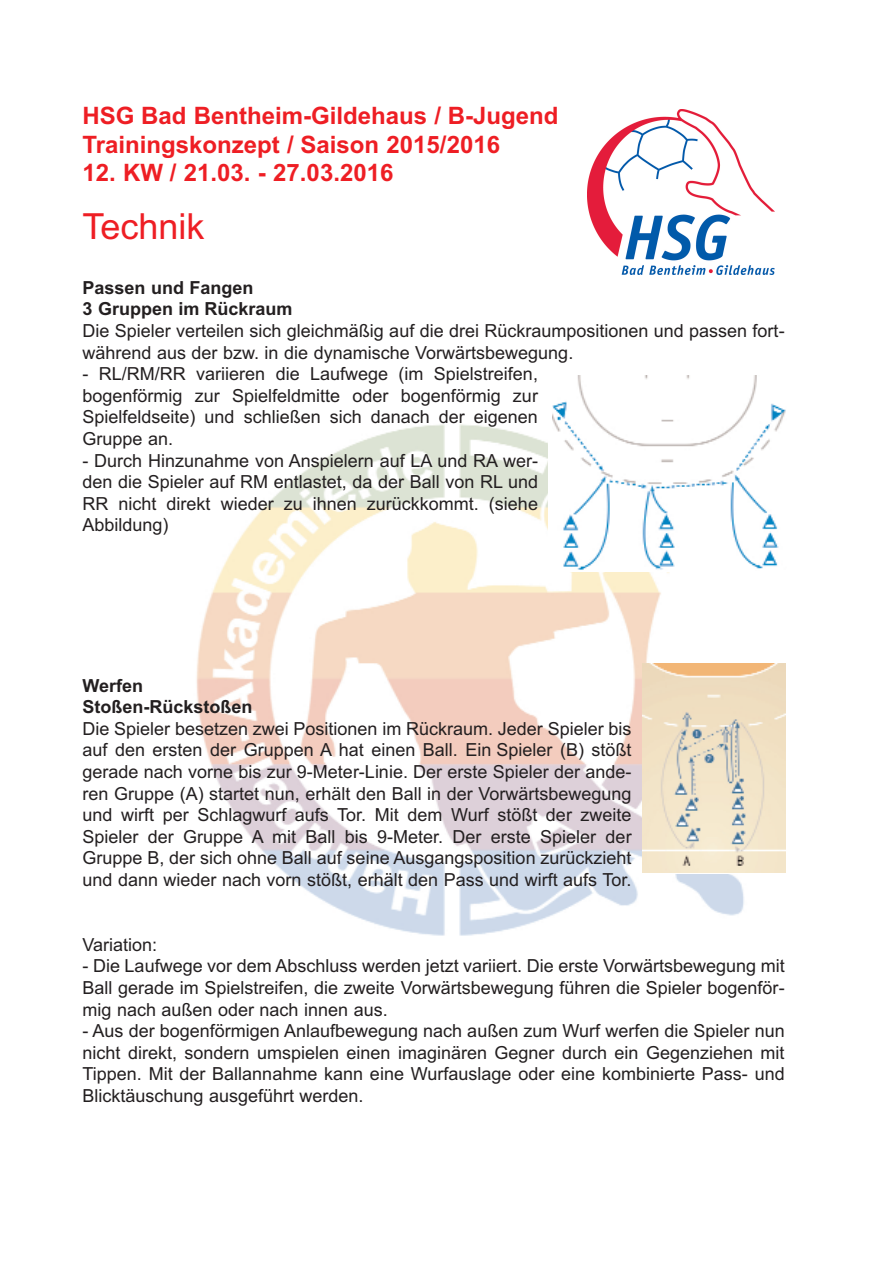
<style>
.page{position:relative;width:893px;height:1263px;background:#fff}
.page>*{position:absolute;margin:0;border:0;box-sizing:border-box;transform-origin:0 0}
.t1{font:36px "Arial";color:#ee1e24}
.t2{font:700 24px/28.8px "Arial";color:#ee1e24}
.t3{font:18px/21.6px "Arial";color:#231f20;text-align:justify}
.t4{font:700 18px/21.6px "Arial";color:#231f20}
</style>
<div class="page">
<img style="left:196px;top:424px;width:548px;height:512px">
<img style="left:588px;top:110px;width:187px;height:165px">
<img style="left:552px;top:376px;width:234px;height:194px">
<img style="left:643px;top:663px;width:143px;height:210px">
<h2 class="t2" style="left:82px;top:102px;width:478px">HSG Bad Bentheim-Gildehaus / B-Jugend<br>Trainingskonzept / Saison 2015/2016</h2>
<h2 class="t2" style="left:82px;top:159px;width:312px">12. KW / 21.03. - 27.03.2016</h2>
<h1 class="t1" style="left:82px;top:203px;width:124px">Technik</h1>
<p class="t4" style="left:82px;top:277px;width:212px">Passen und Fangen<br>3 Gruppen im Rückraum</p>
<p class="t3" style="left:82px;top:320px;width:704px">Die Spieler verteilen sich gleichmäßig auf die drei Rückraumpositionen und passen fort&shy;während aus der bzw. in die dynamische Vorwärtsbewegung.</p>
<p class="t3" style="left:82px;top:363px;width:457px">- RL/RM/RR variieren die Laufwege (im Spielstreifen, bogenförmig zur Spielfeldmitte oder bogenförmig zur Spielfeldseite) und schließen sich danach der eigenen Gruppe an.</p>
<p class="t3" style="left:82px;top:450px;width:457px">- Durch Hinzunahme von Anspielern auf LA und RA wer&shy;den die Spieler auf RM entlastet, da der Ball von RL und RR nicht direkt wieder zu ihnen zurückkommt. (siehe Abbildung)</p>
<p class="t4" style="left:82px;top:675px;width:171px">Werfen<br>Stoßen-Rückstoßen</p>
<p class="t3" style="left:82px;top:718px;width:551px">Die Spieler besetzen zwei Positionen im Rückraum. Jeder Spieler bis auf den ersten der Gruppen A hat einen Ball. Ein Spieler (B) stößt gerade nach vorne bis zur 9-Meter-Linie. Der erste Spieler der ande&shy;ren Gruppe (A) startet nun, erhält den Ball in der Vorwärtsbewegung und wirft per Schlagwurf aufs Tor. Mit dem Wurf stößt der zweite Spieler der Gruppe A mit Ball bis 9-Meter. Der erste Spieler der Gruppe B, der sich ohne Ball auf seine Ausgangsposition zurückzieht und dann wieder nach vorn stößt, erhält den Pass und wirft aufs Tor.</p>
<p class="t3" style="left:82px;top:934px;width:76px">Variation:</p>
<p class="t3" style="left:82px;top:955px;width:704px">- Die Laufwege vor dem Abschluss werden jetzt variiert. Die erste Vorwärtsbewegung mit Ball gerade im Spielstreifen, die zweite Vorwärtsbewegung führen die Spieler bogenför&shy;mig nach außen oder nach innen aus.</p>
<p class="t3" style="left:82px;top:1020px;width:704px">- Aus der bogenförmigen Anlaufbewegung nach außen zum Wurf werfen die Spieler nun nicht direkt, sondern umspielen einen imaginären Gegner durch ein Gegenziehen mit Tippen. Mit der Ballannahme kann eine Wurfauslage oder eine kombinierte Pass- und Blicktäuschung ausgeführt werden.</p>
</div>
